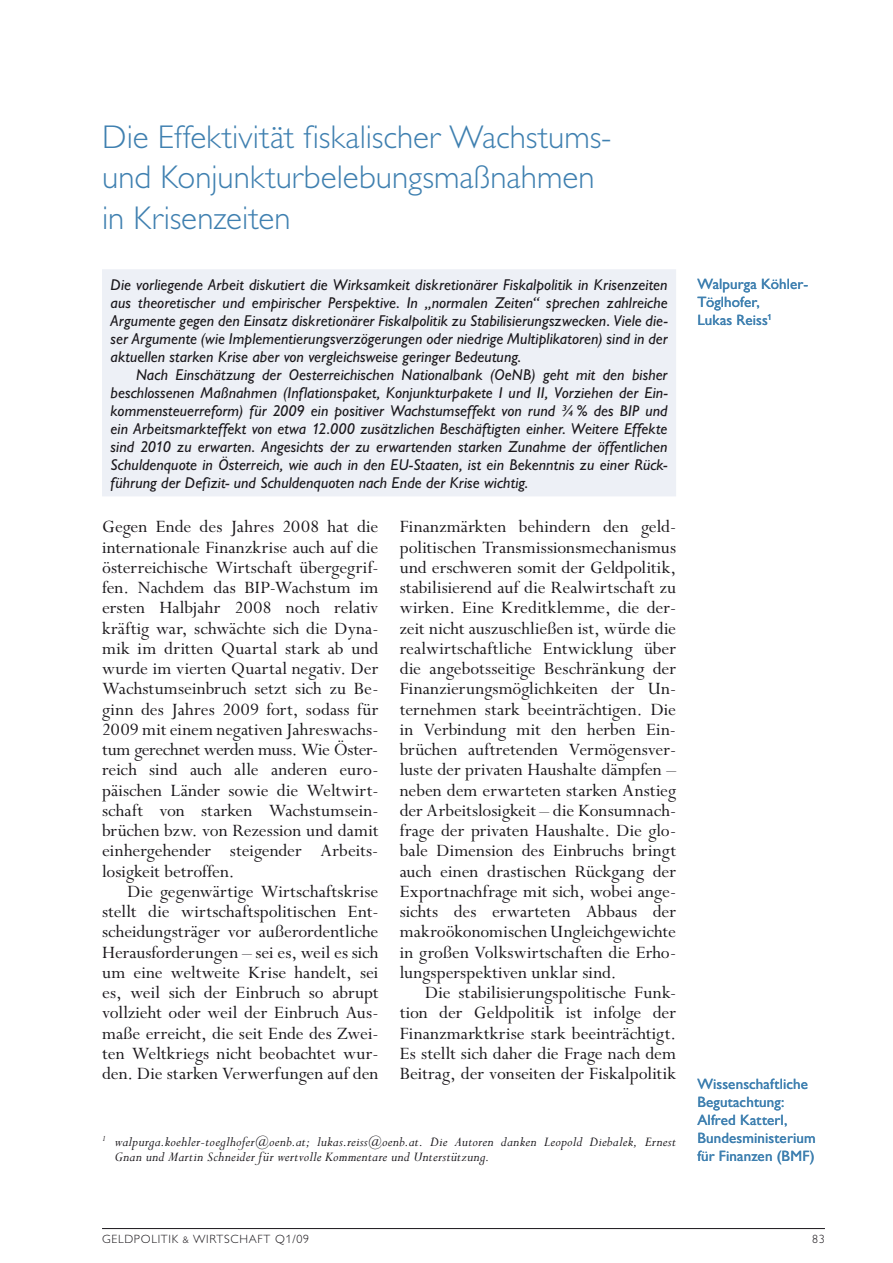
<style>
.page{position:relative;width:893px;height:1263px;background:#fff}
.page>*{position:absolute;margin:0;border:0;box-sizing:border-box;transform-origin:0 0}
.t1{font:300 33px/40.5px "Gill Alternate One";letter-spacing:.005em;color:#3f80b0}
.t2{font:19.5px/20.2px "Perpetua";color:#1a171b;text-align:justify}
.t3{font:italic 15.75px/18px "Gill Alternate One";letter-spacing:.005em;color:#1a171b;text-align:justify}
.t4{font:italic 15px/15px "Perpetua";letter-spacing:.015em;color:#1a171b}
.t5{font:15px/18px "Gill Alternate One";letter-spacing:.01em;color:#3f80b0}
.t6{font:300 12px "Gill Alternate One";letter-spacing:.06em;color:#1a171b}
.s1{font-size:9.75px}
</style>
<div class="page">
<hr style="left:102px;top:1228px;width:723px;height:1px;background:#1a171b">
<div style="left:102px;top:269px;width:574px;height:227px;background:#edf0f6"></div>
<h1 class="t1" style="left:102px;top:117px;width:511px">Die Effektivität fiskalischer Wachstums&shy;und Konjunkturbelebungsmaßnahmen in Krisenzeiten</h1>
<p class="t3" style="left:111px;top:275px;width:559px">Die vorliegende Arbeit diskutiert die Wirksamkeit diskretionärer Fiskalpolitik in Krisenzeiten aus theoretischer und empirischer Perspektive. In „normalen Zeiten“ sprechen zahlreiche Argumente gegen den Einsatz diskretionärer Fiskalpolitik zu Stabilisierungszwecken. Viele die&shy;ser Argumente (wie Implementierungsverzögerungen oder niedrige Multiplikatoren) sind in der aktuellen starken Krise aber von vergleichsweise geringer Bedeutung.</p>
<p class="t3" style="left:111px;top:365px;width:559px;text-indent:26px">Nach Einschätzung der Oesterreichischen Nationalbank (OeNB) geht mit den bisher beschlossenen Maßnahmen (Inflationspaket, Konjunkturpakete I und II, Vorziehen der Ein&shy;kommensteuerreform) für 2009 ein positiver Wachstumseffekt von rund ¾% des BIP und ein Arbeitsmarkteffekt von etwa 12.000 zusätzlichen Beschäftigten einher. Weitere Effekte sind 2010 zu erwarten. Angesichts der zu erwartenden starken Zunahme der öffentlichen Schuldenquote in Österreich, wie auch in den EU-Staaten, ist ein Bekenntnis zu einer Rück&shy;führung der Defizit- und Schuldenquoten nach Ende der Krise wichtig.</p>
<p class="t2" style="left:102px;top:517px;width:278px;text-align:left">Gegen Ende des Jahres 2008 hat die internationale Finanzkrise auch auf die österreichische Wirtschaft übergegrif&shy;fen. Nachdem das BIP-Wachstum im ersten Halbjahr 2008 noch relativ kräftig war, schwächte sich die Dyna&shy;mik im dritten Quartal stark ab und wurde im vierten Quartal negativ. Der Wachstumseinbruch setzt sich zu Be&shy;ginn des Jahres 2009 fort, sodass für 2009 mit einem negativen Jahreswachs&shy;tum gerechnet werden muss. Wie Öster&shy;reich sind auch alle anderen euro&shy;päischen Länder sowie die Weltwirt&shy;schaft von starken Wachstumsein&shy;brüchen bzw. von Rezession und damit einhergehender steigender Arbeits&shy;losigkeit betroffen.</p>
<p class="t2" style="left:102px;top:882px;width:278px;text-indent:26px">Die gegenwärtige Wirtschaftskrise stellt die wirtschaftspolitischen Ent&shy;scheidungsträger vor außerordentliche Herausforderungen – sei es, weil es sich um eine weltweite Krise handelt, sei es, weil sich der Einbruch so abrupt vollzieht oder weil der Einbruch Aus&shy;maße erreicht, die seit Ende des Zwei&shy;ten Weltkriegs nicht beobachtet wur&shy;den. Die starken Verwerfungen auf den</p>
<p class="t2" style="left:400px;top:517px;width:278px">Finanzmärkten behindern den geld&shy;politischen Transmissionsmechanismus und erschweren somit der Geldpolitik, stabilisierend auf die Realwirtschaft zu wirken. Eine Kreditklemme, die der&shy;zeit nicht auszuschließen ist, würde die realwirtschaftliche Entwicklung über die angebotsseitige Beschränkung der Finanzierungsmöglichkeiten der Un&shy;ternehmen stark beeinträchtigen. Die in Verbindung mit den herben Ein&shy;brüchen auftretenden Vermögensver&shy;luste der privaten Haushalte dämpfen – neben dem erwarteten starken Anstieg der Arbeitslosigkeit – die Konsumnach&shy;frage der privaten Haushalte. Die glo&shy;bale Dimension des Einbruchs bringt auch einen drastischen Rückgang der Exportnachfrage mit sich, wobei ange&shy;sichts des erwarteten Abbaus der makroökonomischen Ungleichgewichte in großen Volkswirtschaften die Erho&shy;lungsperspektiven unklar sind.</p>
<p class="t2" style="left:400px;top:983px;width:278px;text-indent:26px">Die stabilisierungspolitische Funk&shy;tion der Geldpolitik ist infolge der Finanzmarktkrise stark beeinträchtigt.<br>Es stellt sich daher die Frage nach dem Beitrag, der vonseiten der Fiskalpolitik</p>
<p class="t4" style="left:115px;top:1135px;width:563px;text-indent:-13px"><sup>1</sup> walpurga.koehler-toeglhofer@oenb.at; lukas.reiss@oenb.at. Die Autoren danken Leopold Diebalek, Ernest<br>Gnan und Martin Schneider für wertvolle Kommentare und Unterstützung.</p>
<p class="t5" style="left:697px;top:275px;width:112px">Walpurga Köhler-<br>Töglhofer,<br>Lukas Reiss<sup>1</sup></p>
<p class="t5" style="left:697px;top:1075px;width:120px">Wissenschaftliche<br>Begutachtung:<br>Alfred Katterl,<br>Bundesministerium für Finanzen (BMF)</p>
<p class="t6" style="left:102px;top:1232px;width:209px">Geldpolitik <span class="s1">&amp;</span> Wirtschaft Q1/09</p>
<p class="t6" style="left:812px;top:1232px;width:14px">83</p>
</div>
